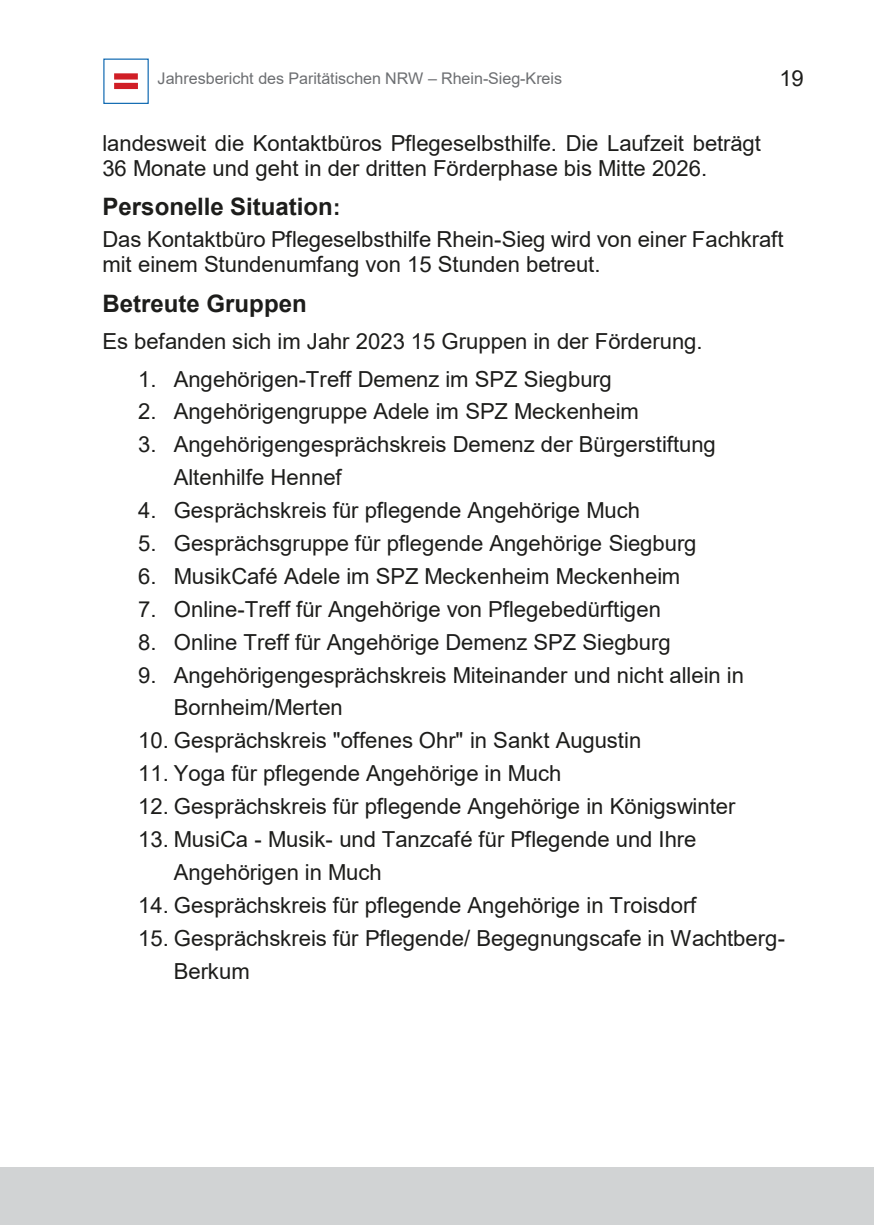
<style>
.page{position:relative;width:874px;height:1225px;background:#fff}
.page>*{position:absolute;margin:0;border:0;box-sizing:border-box;transform-origin:0 0}
.t1{font:700 24px "Arial";color:#1d1d1b}
.t2{font:22px/32.8px "Arial";color:#1d1d1b}
.t3{font:16px "Arial";letter-spacing:-.005em;color:#6d6f72}
.s1{font-size:22px}
</style>
<div class="page">
<svg style="left:114px;top:73px;width:24px;height:16px"></svg>
<div style="left:103px;top:59px;width:46px;height:45px;border:1px solid #0c67b0"></div>
<div style="left:0;top:1168px;width:873px;height:57px;background:#d1d3d4"></div>
<p class="t3" style="left:157px;top:68px;width:406px">Jahresbericht des Paritätischen NRW – Rhein-Sieg-Kreis</p>
<p class="t2" style="left:779px;top:62px;width:26px">19</p>
<p class="t2" style="left:102px;top:130px;width:660px;line-height:25.2px">landesweit die Kontaktbüros Pflegeselbsthilfe. Die Laufzeit beträgt<br>36 Monate und geht in der dritten Förderphase bis Mitte 2026.</p>
<p class="t1" style="left:102px;top:190px;width:239px">Personelle Situation<span class="s1">:</span></p>
<p class="t2" style="left:102px;top:226px;width:682px;line-height:25.2px">Das Kontaktbüro Pflegeselbsthilfe Rhein-Sieg wird von einer Fachkraft mit einem Stundenumfang von 15 Stunden betreut.</p>
<p class="t1" style="left:102px;top:286px;width:206px">Betreute Gruppen</p>
<p class="t2" style="left:102px;top:325px;width:601px">Es befanden sich im Jahr 2023 15 Gruppen in der Förderung.</p>
<p class="t2" style="left:138px;top:362px;width:475px">1. Angehörigen-Treff Demenz im SPZ Siegburg</p>
<p class="t2" style="left:138px;top:395px;width:502px">2. Angehörigengruppe Adele im SPZ Meckenheim</p>
<p class="t2" style="left:174px;top:428px;width:543px;text-indent:-36px">3. Angehörigengesprächskreis Demenz der Bürgerstiftung<br>Altenhilfe Hennef</p>
<p class="t2" style="left:138px;top:494px;width:503px">4. Gesprächskreis für pflegende Angehörige Much</p>
<p class="t2" style="left:138px;top:527px;width:559px">5. Gesprächsgruppe für pflegende Angehörige Siegburg</p>
<p class="t2" style="left:138px;top:559px;width:543px">6. MusikCafé Adele im SPZ Meckenheim Meckenheim</p>
<p class="t2" style="left:138px;top:592px;width:524px">7. Online-Treff für Angehörige von Pflegebedürftigen</p>
<p class="t2" style="left:138px;top:625px;width:533px">8. Online Treff für Angehörige Demenz SPZ Siegburg</p>
<p class="t2" style="left:174px;top:658px;width:571px;text-indent:-36px">9. Angehörigengesprächskreis Miteinander und nicht allein in<br>Bornheim/Merten</p>
<p class="t2" style="left:138px;top:724px;width:504px">10. Gesprächskreis "offenes Ohr" in Sankt Augustin</p>
<p class="t2" style="left:138px;top:757px;width:424px">11. Yoga für pflegende Angehörige in Much</p>
<p class="t2" style="left:138px;top:790px;width:598px">12. Gesprächskreis für pflegende Angehörige in Königswinter</p>
<p class="t2" style="left:174px;top:823px;width:524px;text-indent:-36px">13. MusiCa - Musik- und Tanzcafé für Pflegende und Ihre<br>Angehörigen in Much</p>
<p class="t2" style="left:138px;top:888px;width:559px">14. Gesprächskreis für pflegende Angehörige in Troisdorf</p>
<p class="t2" style="left:174px;top:921px;width:612px;text-indent:-36px">15. Gesprächskreis für Pflegende/ Begegnungscafe in Wachtberg-<br>Berkum</p>
</div>
